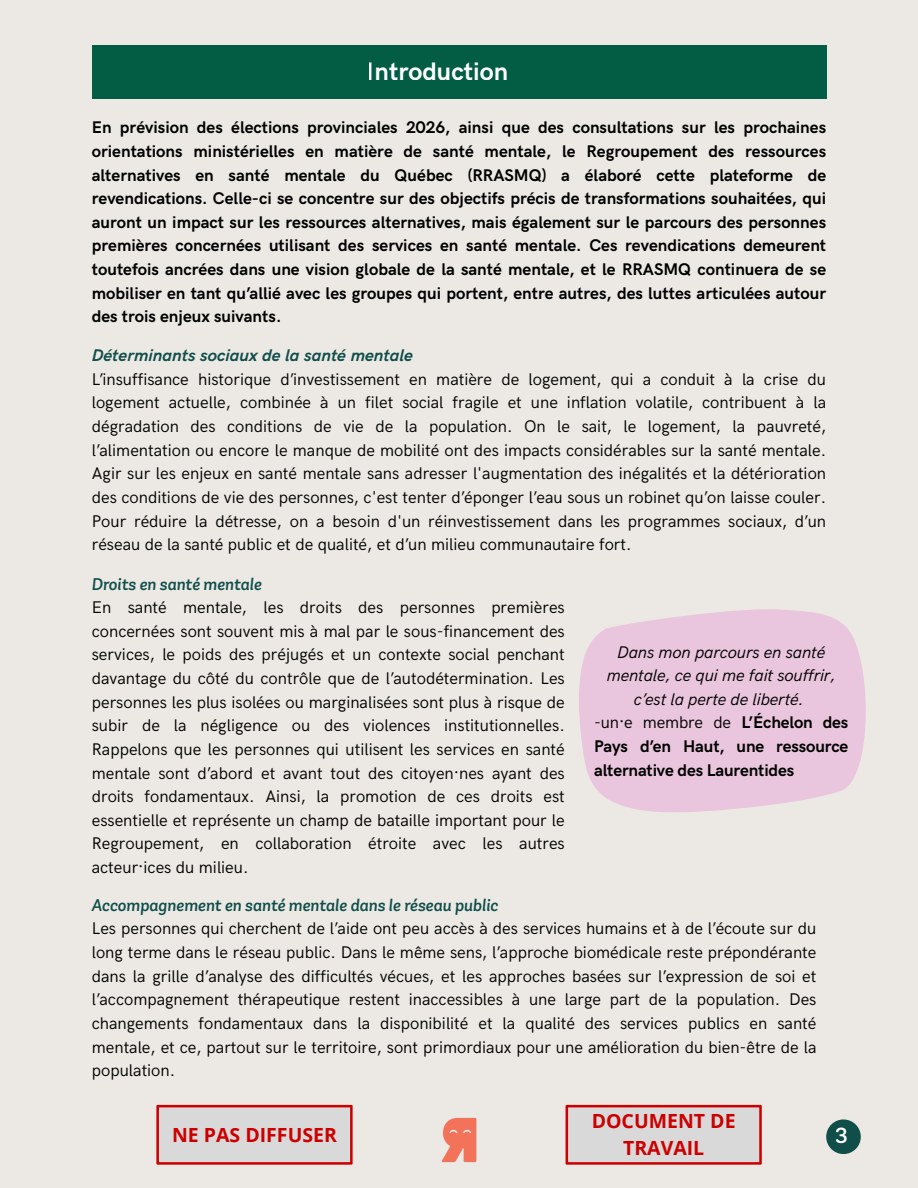
<style>
.page{position:relative;width:918px;height:1188px;background:#ece9e4}
.page>*{position:absolute;margin:0;border:0;box-sizing:border-box;transform-origin:0 0}
.t1{font:700 25.35px "HK Grotesk";color:#fff}
.t2{font:500 21.9px "Andes Neue Alt 3";color:#fff}
.t3{font:700 19.5px/27px "Open Sans";color:#c00;text-align:center}
.t4{font:16.95px/23.7px "HK Grotesk";color:#000;text-align:justify}
.t5{font:700 16.95px/23.7px "HK Grotesk";color:#000;text-align:justify}
.t6{font:italic 16.95px/23.7px "HK Grotesk";letter-spacing:-.01em;color:#000;text-align:center}
.t7{font:italic 500 16.95px "Andes Neue Alt 3";color:#104e4a}
.t8{font:italic 700 16.95px "HK Grotesk";color:#104e4a}
.s1{font-weight:400}
</style>
<div class="page">
<img style="left:441px;top:1117px;width:36px;height:46px">
<div style="left:92px;top:46px;width:734px;height:53px;background:#035d44"></div>
<svg style="left:579px;top:609px;width:287px;height:203px;background:#eac9de"></svg>
<svg style="left:156px;top:1105px;width:197px;height:60px;background:#d7c2c2"></svg>
<svg style="left:566px;top:1105px;width:196px;height:60px;background:#d7c2c2"></svg>
<svg style="left:826px;top:1119px;width:35px;height:35px"></svg>
<h1 class="t1" style="left:367px;top:57px;width:143px">Introduction</h1>
<h3 class="t5" style="left:92px;top:116px;width:736px">En prévision des élections provinciales 2026, ainsi que des consultations sur les prochaines orientations ministérielles en matière de santé mentale, le Regroupement des ressources alternatives en santé mentale du Québec (RRASMQ) a élaboré cette plateforme de revendications. Celle-ci se concentre sur des objectifs précis de transformations souhaitées, qui auront un impact sur les ressources alternatives, mais également sur le parcours des personnes premières concernées utilisant des services en santé mentale. Ces revendications demeurent toutefois ancrées dans une vision globale de la santé mentale, et le RRASMQ continuera de se mobiliser en tant qu’allié avec les groupes qui portent, entre autres, des luttes articulées autour des trois enjeux suivants.</h3>
<p class="t8" style="left:92px;top:346px;width:323px">Déterminants sociaux de la santé mentale</p>
<p class="t4" style="left:92px;top:368px;width:736px">L’insuffisance historique d’investissement en matière de logement, qui a conduit à la crise du logement actuelle, combinée à un filet social fragile et une inflation volatile, contribuent à la dégradation des conditions de vie de la population. On le sait, le logement, la pauvreté, l’alimentation ou encore le manque de mobilité ont des impacts considérables sur la santé mentale.<br>Agir sur les enjeux en santé mentale sans adresser l'augmentation des inégalités et la détérioration des conditions de vie des personnes, c'est tenter d’éponger l’eau sous un robinet qu’on laisse couler.<br>Pour réduire la détresse, on a besoin d'un réinvestissement dans les programmes sociaux, d’un réseau de la santé public et de qualité, et d’un milieu communautaire fort.</p>
<p class="t7" style="left:92px;top:574px;width:172px">Droits en santé mentale</p>
<p class="t4" style="left:92px;top:596px;width:475px">En santé mentale, les droits des personnes premières concernées sont souvent mis à mal par le sous-financement des services, le poids des préjugés et un contexte social penchant davantage du côté du contrôle que de l’autodétermination. Les personnes les plus isolées ou marginalisées sont plus à risque de subir de la négligence ou des violences institutionnelles.<br>Rappelons que les personnes qui utilisent les services en santé mentale sont d’abord et avant tout des citoyen·nes ayant des droits fondamentaux. Ainsi, la promotion de ces droits est essentielle et représente un champ de bataille important pour le Regroupement, en collaboration étroite avec les autres acteur·ices du milieu.</p>
<p class="t6" style="left:607px;top:641px;width:230px">Dans mon parcours en santé mentale, ce qui me fait souffrir, c’est la perte de liberté.</p>
<p class="t5" style="left:594px;top:711px;width:256px"><span class="s1">-un·e membre de</span> L’Échelon des Pays d’en Haut, une ressource alternative des Laurentides</p>
<p class="t7" style="left:92px;top:895px;width:408px">Accompagnement en santé mentale dans le réseau public</p>
<p class="t4" style="left:92px;top:918px;width:726px">Les personnes qui cherchent de l’aide ont peu accès à des services humains et à de l’écoute sur du long terme dans le réseau public. Dans le même sens, l’approche biomédicale reste prépondérante dans la grille d’analyse des difficultés vécues, et les approches basées sur l’expression de soi et l’accompagnement thérapeutique restent inaccessibles à une large part de la population. Des changements fondamentaux dans la disponibilité et la qualité des services publics en santé mentale, et ce, partout sur le territoire, sont primordiaux pour une amélioration du bien-être de la population.</p>
<h2 class="t3" style="left:172px;top:1120px;width:166px">NE PAS DIFFUSER</h2>
<h2 class="t3" style="left:592px;top:1107px;width:145px">DOCUMENT DE<br>TRAVAIL</h2>
<p class="t2" style="left:836px;top:1122px;width:14px">3</p>
</div>
